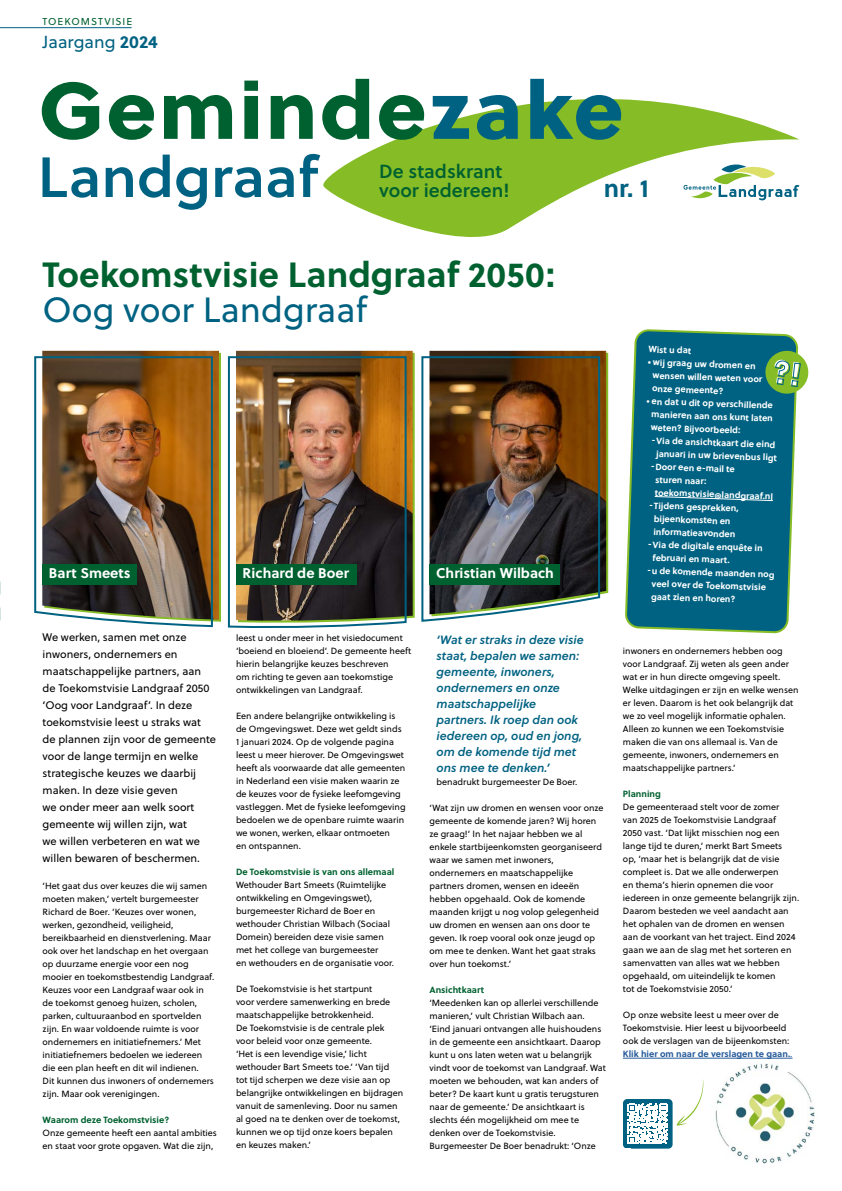
<style>
.page{position:relative;width:842px;height:1191px;background:#fff}
.page>*{position:absolute;margin:0;border:0;box-sizing:border-box;transform-origin:0 0}
.t1{font:80px "Soleil Xb";letter-spacing:.025em;color:#006130;scale:1.05 1}
.t2{font:56.5px "Soleil Sb";color:#006282}
.t3{font:700 35px/35px "Soleil";color:#006130}
.Uitgave{font:700 24.9px "Soleil";color:#006282}
.Kop_Thema_Krant{font:19px/19px "Soleil Sb";color:#006130}
.thema{font:17.5px "Soleil";color:#006282}
.t4{font:700 14.1px "Soleil";color:#fff}
.platte_tekst{font:italic 12px/16px "Soleil Sb";color:#006282}
.platte_tekst-2{font:11px/17px "Soleil";color:#000}
.thema-2{font:10px "Soleil";letter-spacing:.1em;color:#006130}
.platte_tekst-3{font:9px/13px "Soleil";color:#000}
.t5{font:700 9px/13px "Soleil";color:#fff}
.t6{font:700 9px "Soleil";color:#006130}
.platte_tekst-4{font:700 9px "Soleil";color:#275b9b}
.s1{font-weight:700}
.s2{color:#006282}
.s3{font-weight:400;color:#006282}
.s4{font-weight:400}
</style>
<div class="page">
<img style="left:42px;top:351px;width:177px;height:268px">
<img style="left:236px;top:351px;width:177px;height:268px">
<img style="left:429px;top:351px;width:177px;height:244px">
<img style="left:662px;top:1057px;width:153px;height:107px">
<hr style="left:0;top:27px;width:132px;height:1px;background:#006282">
<svg style="left:626px;top:329px;width:171px;height:305px;background:#167088"></svg>
<svg style="left:654px;top:496px;width:119px;height:5px"></svg>
<svg style="left:764px;top:349px;width:45px;height:46px"></svg>
<hr style="left:623px;top:1058px;width:169px;height:1px;background:#275b9b">
<svg style="left:677px;top:1079px;width:28px;height:46px"></svg>
<div style="left:623px;top:1099px;width:50px;height:49px;background:#006282;border-radius:4px"></div>
<svg style="left:628px;top:1103px;width:40px;height:40px"></svg>
<svg style="left:323px;top:99px;width:476px;height:138px;fill:#86bc25"></svg>
<img style="left:34px;top:355px;width:180px;height:273px">
<img style="left:227px;top:355px;width:181px;height:273px">
<img style="left:421px;top:355px;width:180px;height:267px">
<p class="thema-2" style="left:43px;top:14px;width:91px">TOEKOMSTVISIE</p>
<p class="thema" style="left:43px;top:29px;width:117px">Jaargang <span class="s1">2024</span></p>
<h1 class="t1" style="left:38px;top:47px;width:559px">Geminde<span class="s2">zake</span></h1>
<h1 class="t2" style="left:38px;top:134px;width:282px">Landgraaf</h1>
<p class="Kop_Thema_Krant" style="left:379px;top:161px;width:132px">De stadskrant voor iedereen!</p>
<h2 class="t3" style="left:43px;top:255px;width:514px">Toekomstvisie Landgraaf 2050:<br><span class="s3">Oog voor Landgraaf</span></h2>
<h3 class="t4" style="left:49px;top:562px;width:83px">Bart Smeets</h3>
<h3 class="t4" style="left:243px;top:562px;width:108px">Richard de Boer</h3>
<h3 class="t4" style="left:436px;top:562px;width:119px">Christian Wilbach</h3>
<p class="Uitgave" style="left:604px;top:169px;width:46px">nr. 1</p>
<h3 class="t5" style="left:649px;top:342px;width:44px;rotate:2deg">Wist u dat</h3>
<p class="t5" style="left:653px;top:355px;width:111px;text-indent:-5px;rotate:2deg">• wij graag uw dromen en wensen willen weten voor onze gemeente?</p>
<p class="t5" style="left:652px;top:394px;width:123px;text-align:justify;text-indent:-5px;rotate:2deg">• en dat u dit op verschillende manieren aan ons kunt laten weten? Bijvoorbeeld:</p>
<p class="t5" style="left:652px;top:433px;width:127px;text-align:center;rotate:2deg">-Via de ansichtkaart die eind januari in uw brievenbus ligt</p>
<p class="t5" style="left:656px;top:459px;width:120px;text-indent:-5px;rotate:2deg">-Door een e-mail te<br>sturen naar: toekomstvisie@landgraaf.nl</p>
<p class="t5" style="left:650px;top:498px;width:91px;text-align:center;rotate:2deg">-Tijdens gesprekken, bijeenkomsten en informatieavonden</p>
<p class="t5" style="left:653px;top:537px;width:111px;text-indent:-5px;rotate:2deg">-Via de digitale enquête in februari en maart.</p>
<p class="t5" style="left:652px;top:563px;width:124px;text-indent:-5px;rotate:2deg">-u de komende maanden nog veel over de Toekomstvisie gaat zien en horen?</p>
<p class="platte_tekst-2" style="left:43px;top:629px;width:175px">We werken, samen met onze inwoners, ondernemers en maatschappelijke partners, aan de Toekomstvisie Landgraaf 2050 ‘Oog voor Landgraaf’. In deze toekomstvisie leest u straks wat de plannen zijn voor de gemeente voor de lange termijn en welke strategische keuzes we daarbij maken. In deze visie geven<br>we onder meer aan welk soort gemeente wij willen zijn, wat</p>
<p class="platte_tekst-2" style="left:43px;top:833px;width:159px">we willen verbeteren en wat we willen bewaren of beschermen.</p>
<p class="platte_tekst-3" style="left:43px;top:878px;width:173px">‘Het gaat dus over keuzes die wij samen moeten maken,’ vertelt burgemeester Richard de Boer. ‘Keuzes over wonen, werken, gezondheid, veiligheid, bereikbaarheid en dienstverlening. Maar ook over het landschap en het overgaan op duurzame energie voor een nog mooier en toekomstbestendig Landgraaf.<br>Keuzes voor een Landgraaf waar ook in de toekomst genoeg huizen, scholen, parken, cultuuraanbod en sportvelden zijn. En waar voldoende ruimte is voor ondernemers en initiatiefnemers.’ Met initiatiefnemers bedoelen we iedereen</p>
<p class="platte_tekst-3" style="left:43px;top:1060px;width:158px">die een plan heeft en dit wil indienen.</p>
<p class="platte_tekst-3" style="left:43px;top:1073px;width:173px">Dit kunnen dus inwoners of ondernemers zijn. Maar ook verenigingen.</p>
<h3 class="t6" style="left:43px;top:1112px;width:128px">Waarom deze Toekomstvisie?</h3>
<p class="platte_tekst-3" style="left:43px;top:1125px;width:176px">Onze gemeente heeft een aantal ambities en staat voor grote opgaven. Wat die zijn,</p>
<p class="platte_tekst-3" style="left:236px;top:631px;width:177px">leest u onder meer in het visiedocument ‘boeiend en bloeiend’. De gemeente heeft hierin belangrijke keuzes beschreven<br>om richting te geven aan toekomstige ontwikkelingen van Landgraaf.</p>
<p class="platte_tekst-3" style="left:236px;top:709px;width:171px">Een andere belangrijke ontwikkeling is de Omgevingswet. Deze wet geldt sinds 1 januari 2024. Op de volgende pagina leest u meer hierover. De Omgevingswet heeft als voorwaarde dat alle gemeenten in Nederland een visie maken waarin ze de keuzes voor de fysieke leefomgeving vastleggen. Met de fysieke leefomgeving bedoelen we de openbare ruimte waarin we wonen, werken, elkaar ontmoeten</p>
<p class="platte_tekst-3" style="left:236px;top:839px;width:66px">en ontspannen.</p>
<h3 class="t6" style="left:236px;top:865px;width:160px">De Toekomstvisie is van ons allemaal</h3>
<p class="platte_tekst-3" style="left:236px;top:878px;width:156px">Wethouder Bart Smeets (Ruimtelijke ontwikkeling en Omgevingswet), burgemeester Richard de Boer en wethouder Christian Wilbach (Sociaal Domein) bereiden deze visie samen</p>
<p class="platte_tekst-3" style="left:236px;top:943px;width:144px">met het college van burgemeester</p>
<p class="platte_tekst-3" style="left:236px;top:956px;width:160px">en wethouders en de organisatie voor.</p>
<p class="platte_tekst-3" style="left:236px;top:982px;width:156px">De Toekomstvisie is het startpunt voor verdere samenwerking en brede maatschappelijke betrokkenheid.</p>
<p class="platte_tekst-3" style="left:236px;top:1021px;width:150px">De Toekomstvisie is de centrale plek</p>
<p class="platte_tekst-3" style="left:236px;top:1034px;width:138px">voor beleid voor onze gemeente.</p>
<p class="platte_tekst-3" style="left:236px;top:1047px;width:169px">‘Het is een levendige visie,’ licht wethouder Bart Smeets toe.’ ‘Van tijd<br>tot tijd scherpen we deze visie aan op belangrijke ontwikkelingen en bijdragen vanuit de samenleving. Door nu samen al goed na te denken over de toekomst, kunnen we op tijd onze koers bepalen</p>
<p class="platte_tekst-3" style="left:236px;top:1138px;width:77px">en keuzes maken.’</p>
<p class="platte_tekst" style="left:437px;top:631px;width:149px">‘Wat er straks in deze visie staat, bepalen we samen: gemeente, inwoners, ondernemers en onze maatschappelijke</p>
<p class="platte_tekst" style="left:437px;top:711px;width:147px">partners. Ik roep dan ook iedereen op, oud en jong, om de komende tijd met ons mee te denken.’</p>
<p class="platte_tekst-3" style="left:437px;top:774px;width:142px">benadrukt burgemeester De Boer.</p>
<p class="platte_tekst-3" style="left:429px;top:800px;width:175px">‘Wat zijn uw dromen en wensen voor onze gemeente de komende jaren? Wij horen ze graag!’ In het najaar hebben we al enkele startbijeenkomsten georganiseerd waar we samen met inwoners, ondernemers en maatschappelijke partners dromen, wensen en ideeën hebben opgehaald. Ook de komende maanden krijgt u nog volop gelegenheid uw dromen en wensen aan ons door te geven. Ik roep vooral ook onze jeugd op om mee te denken. Want het gaat straks over hun toekomst.’</p>
<h3 class="t6" style="left:429px;top:982px;width:56px">Ansichtkaart</h3>
<p class="platte_tekst-3" style="left:429px;top:995px;width:178px">‘Meedenken kan op allerlei verschillende manieren,’ vult Christian Wilbach aan. ‘Eind januari ontvangen alle huishoudens in de gemeente een ansichtkaart. Daarop kunt u ons laten weten wat u belangrijk vindt voor de toekomst van Landgraaf. Wat moeten we behouden, wat kan anders of beter? De kaart kunt u gratis terugsturen naar de gemeente.’ De ansichtkaart is slechts één mogelijkheid om mee te denken over de Toekomstvisie.</p>
<p class="platte_tekst-3" style="left:429px;top:1138px;width:168px">Burgemeester De Boer benadrukt: ‘Onze</p>
<p class="platte_tekst-3" style="left:623px;top:644px;width:177px">inwoners en ondernemers hebben oog voor Landgraaf. Zij weten als geen ander wat er in hun directe omgeving speelt.<br>Welke uitdagingen er zijn en welke wensen er leven. Daarom is het ook belangrijk dat we zo veel mogelijk informatie ophalen.<br>Alleen zo kunnen we een Toekomstvisie maken die van ons allemaal is. Van de gemeente, inwoners, ondernemers en maatschappelijke partners.’</p>
<h3 class="t6" style="left:623px;top:787px;width:39px">Planning</h3>
<p class="platte_tekst-3" style="left:623px;top:800px;width:178px">De gemeenteraad stelt voor de zomer<br>van 2025 de Toekomstvisie Landgraaf<br>2050 vast. ‘Dat lijkt misschien nog een lange tijd te duren,’ merkt Bart Smeets<br>op, ‘maar het is belangrijk dat de visie compleet is. Dat we alle onderwerpen<br>en thema’s hierin opnemen die voor iedereen in onze gemeente belangrijk zijn.<br>Daarom besteden we veel aandacht aan het ophalen van de dromen en wensen aan de voorkant van het traject. Eind 2024 gaan we aan de slag met het sorteren en samenvatten van alles wat we hebben opgehaald, om uiteindelijk te komen</p>
<p class="platte_tekst-3" style="left:623px;top:982px;width:111px">tot de Toekomstvisie 2050.’</p>
<p class="platte_tekst-3" style="left:623px;top:1008px;width:168px">Op onze website leest u meer over de<br>Toekomstvisie. Hier leest u bijvoorbeeld ook de verslagen van de bijeenkomsten:</p>
<p class="platte_tekst-4" style="left:623px;top:1047px;width:171px">Klik hier om naar de verslagen te gaan.<span class="s4">.</span></p>
</div>
